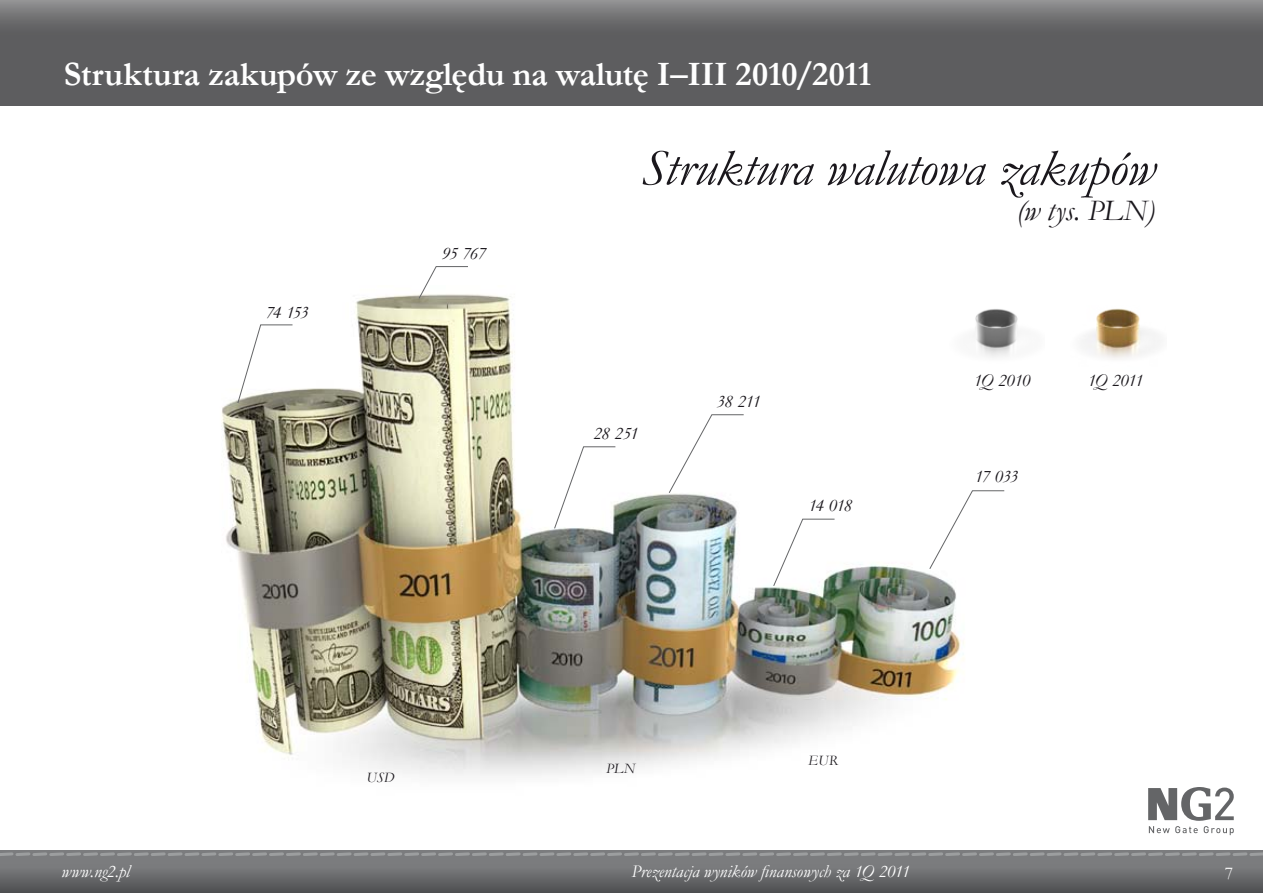
<style>
.page{position:relative;width:1263px;height:893px;background:#fff}
.page>*{position:absolute;margin:0;border:0;box-sizing:border-box;transform-origin:0 0}
.t1{font:italic 52.2px "Garamond";letter-spacing:-.005em;color:#1a171c}
.t2{font:700 34.5px "Garamond";letter-spacing:-.01em;color:#fff}
.t3{font:italic 30px "Garamond";color:#1a171c}
.t4{font:italic 18px "Garamond";letter-spacing:-.005em;color:#fff}
.t5{font:italic 18px "Garamond";letter-spacing:-.05em;color:#1a171c}
.t6{font:18px "Garamond";color:#fff}
.t7{font:italic 14.4px "Garamond";letter-spacing:-.005em;color:#1a171c}
</style>
<div class="page">
<div style="left:0;top:850px;width:1263px;height:43px;background:#7b7c7e"></div>
<svg style="left:0;top:0;width:1263px;height:106px;background:#646466"></svg>
<svg style="left:0;top:873px;width:1263px;height:20px;fill:#5e5f61"></svg>
<svg style="left:0;top:852px;width:1263px;height:4px"></svg>
<svg style="left:1148px;top:787px;width:86px;height:48px"></svg>
<img style="left:222px;top:294px;width:742px;height:482px">
<img style="left:1082px;top:308px;width:78px;height:51px">
<img style="left:949px;top:306px;width:69px;height:65px">
<svg style="left:929px;top:490px;width:76px;height:80px"></svg>
<svg style="left:668px;top:414px;width:76px;height:80px"></svg>
<svg style="left:418px;top:266px;width:51px;height:33px"></svg>
<svg style="left:773px;top:519px;width:62px;height:68px"></svg>
<svg style="left:554px;top:446px;width:62px;height:83px"></svg>
<svg style="left:237px;top:324px;width:56px;height:80px"></svg>
<h2 class="t2" style="left:64px;top:51px;width:809px">Struktura zakupów ze względu na walutę I–III 2010/2011</h2>
<p class="t5" style="left:266px;top:300px;width:44px">74 153</p>
<p class="t5" style="left:442px;top:241px;width:46px">95 767</p>
<p class="t7" style="left:367px;top:767px;width:29px">USD</p>
<h1 class="t1" style="left:641px;top:133px;width:515px">Struktura walutowa zakupów</h1>
<h3 class="t3" style="left:1016px;top:191px;width:140px">(w tys. PLN)</h3>
<p class="t5" style="left:593px;top:421px;width:46px">28 251</p>
<p class="t5" style="left:716px;top:389px;width:46px">38 211</p>
<p class="t5" style="left:808px;top:493px;width:46px">14 018</p>
<p class="t7" style="left:606px;top:759px;width:30px">PLN</p>
<p class="t7" style="left:808px;top:750px;width:31px">EUR</p>
<p class="t5" style="left:974px;top:368px;width:58px">1Q 2010</p>
<p class="t5" style="left:1088px;top:368px;width:57px">1Q 2011</p>
<p class="t5" style="left:975px;top:464px;width:45px">17 033</p>
<p class="t4" style="left:62px;top:859px;width:70px">www.ng2.pl</p>
<p class="t4" style="left:631px;top:859px;width:280px">Prezentacja wyników finansowych za 1Q 2011</p>
<p class="t6" style="left:1225px;top:861px;width:10px">7</p>
</div>
